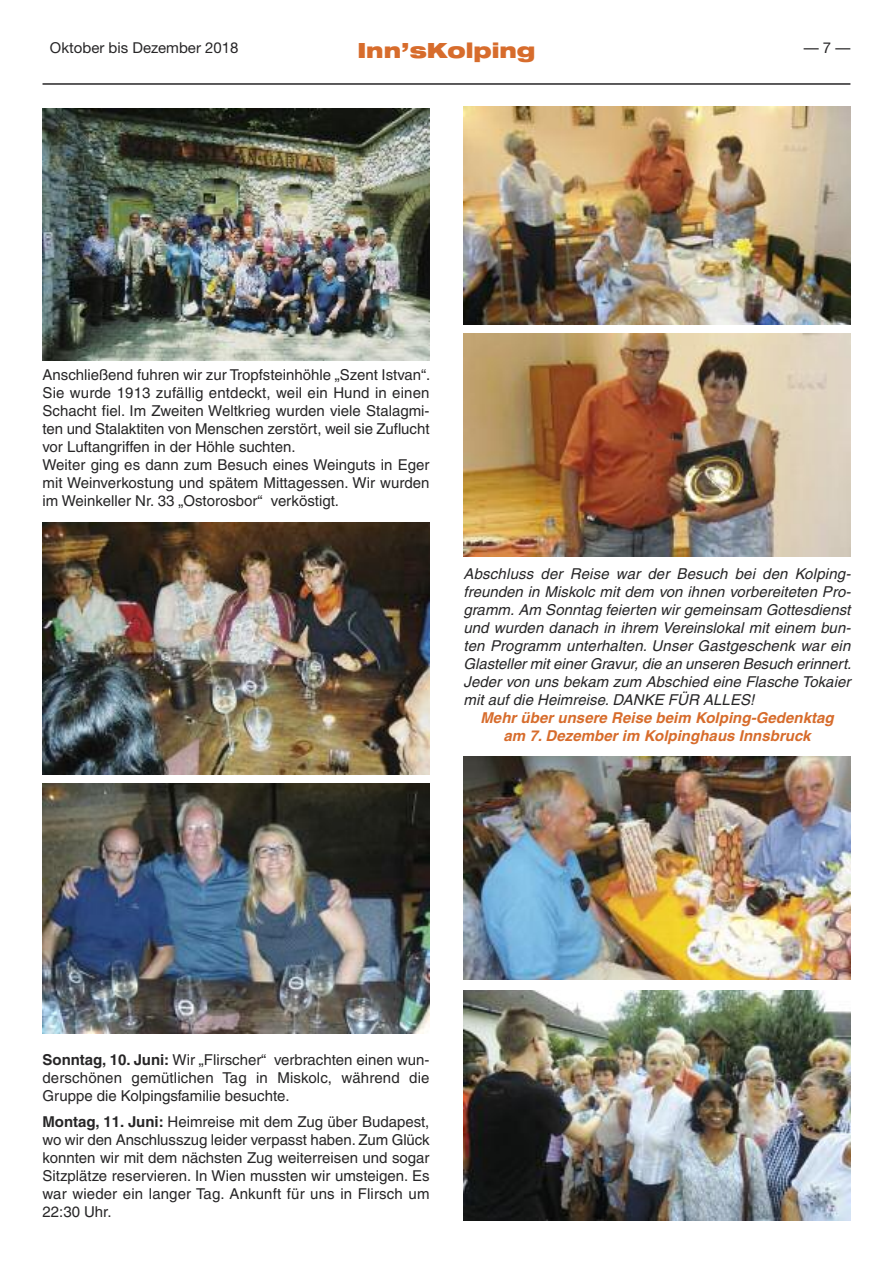
<style>
.page{position:relative;width:893px;height:1263px;background:#fff}
.page>*{position:absolute;margin:0;border:0;box-sizing:border-box;transform-origin:0 0}
.t1{font:900 expanded 21px "Helvetica Neue";color:#d76c2c}
.t2{font:15px/18px "Helvetica";color:#272627;text-align:justify}
.t3{font:italic 15px/18px "Helvetica";letter-spacing:.005em;color:#272627;text-align:justify}
.t4{font:italic 700 15px/18px "Helvetica";letter-spacing:.005em;color:#d76c2c;text-align:center}
.t5{font:15px "Helvetica Neue";color:#272627}
.s1{font-weight:700}
</style>
<div class="page">
<hr style="left:43px;top:83px;width:807px;height:2px;background:#272627">
<img style="left:463px;top:756px;width:387px;height:223px">
<img style="left:43px;top:783px;width:386px;height:250px">
<img style="left:463px;top:333px;width:387px;height:223px">
<img style="left:463px;top:107px;width:387px;height:217px">
<img style="left:463px;top:990px;width:387px;height:230px">
<img style="left:43px;top:108px;width:386px;height:252px">
<img style="left:43px;top:522px;width:386px;height:252px">
<p class="t5" style="left:50px;top:43px;width:190px">Oktober bis Dezember 2018</p>
<h1 class="t1" style="left:357px;top:42px;width:180px">Inn’sKolping</h1>
<p class="t5" style="left:804px;top:43px;width:48px">—7—</p>
<p class="t2" style="left:43px;top:367px;width:389px;text-align:left">Anschließend fuhren wir zur Tropfsteinhöhle „Szent Istvan“.<br>Sie wurde 1913 zufällig entdeckt, weil ein Hund in einen Schacht fiel. Im Zweiten Weltkrieg wurden viele Stalagmi&shy;ten und Stalaktiten von Menschen zerstört, weil sie Zuflucht vor Luftangriffen in der Höhle suchten.<br>Weiter ging es dann zum Besuch eines Weinguts in Eger mit Weinverkostung und spätem Mittagessen. Wir wurden im Weinkeller Nr. 33 „Ostorosbor“ verköstigt.</p>
<p class="t3" style="left:463px;top:566px;width:389px">Abschluss der Reise war der Besuch bei den Kolping&shy;freunden in Miskolc mit dem von ihnen vorbereiteten Pro&shy;gramm. Am Sonntag feierten wir gemeinsam Gottesdienst und wurden danach in ihrem Vereinslokal mit einem bun&shy;ten Programm unterhalten. Unser Gastgeschenk war ein Glasteller mit einer Gravur, die an unseren Besuch erinnert.<br>Jeder von uns bekam zum Abschied eine Flasche Tokaier mit auf die Heimreise. DANKE FÜR ALLES!</p>
<p class="t4" style="left:480px;top:710px;width:355px">Mehr über unsere Reise beim Kolping-Gedenktag am 7. Dezember im Kolpinghaus Innsbruck</p>
<p class="t2" style="left:43px;top:1052px;width:388px"><span class="s1">Sonntag, 10. Juni:</span> Wir „Flirscher“ verbrachten einen wun&shy;derschönen gemütlichen Tag in Miskolc, während die Gruppe die Kolpingsfamilie besuchte.</p>
<p class="t2" style="left:43px;top:1114px;width:388px"><span class="s1">Montag, 11. Juni:</span> Heimreise mit dem Zug über Budapest, wo wir den Anschlusszug leider verpasst haben. Zum Glück konnten wir mit dem nächsten Zug weiterreisen und sogar Sitzplätze reservieren. In Wien mussten wir umsteigen. Es war wieder ein langer Tag. Ankunft für uns in Flirsch um 22:30 Uhr.</p>
</div>
